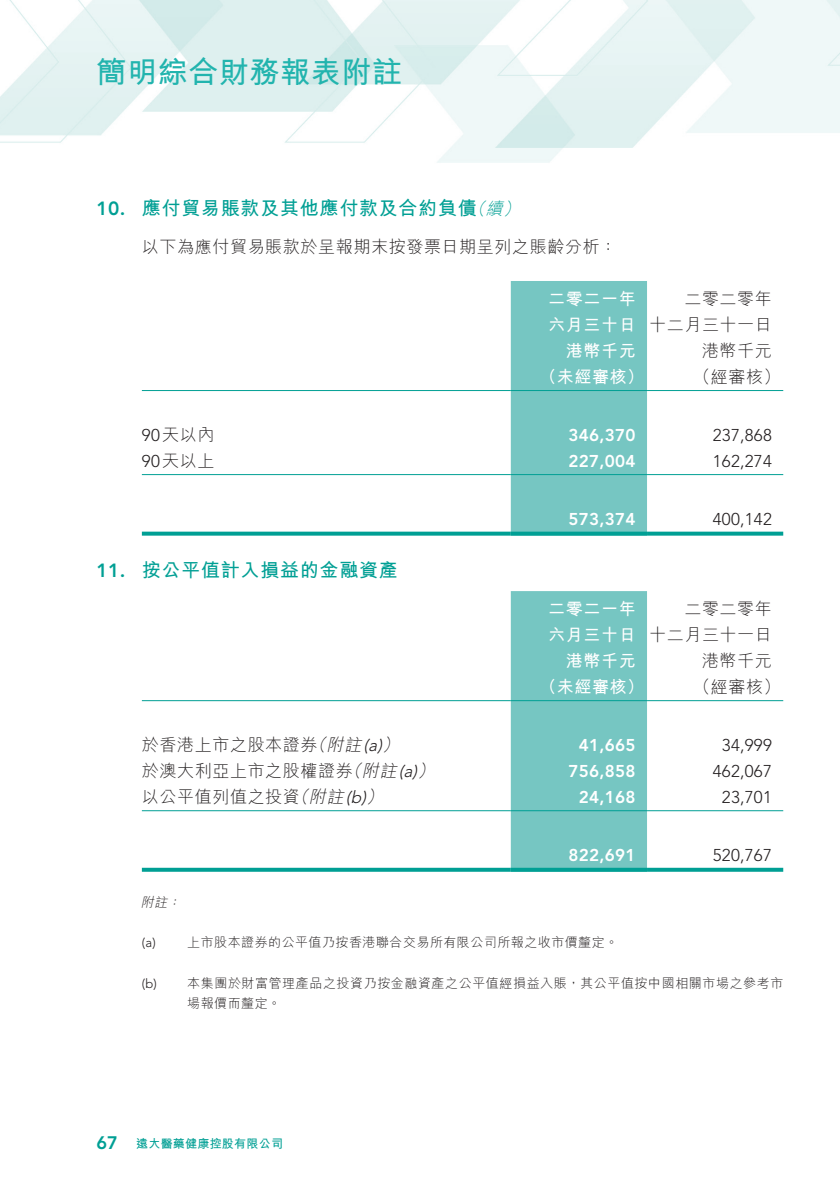
<style>
.page{position:relative;width:840px;height:1191px;background:#fff}
.page>*{position:absolute;margin:0;border:0;box-sizing:border-box;transform-origin:0 0}
.t1{font:700 30px "M Hei HK";letter-spacing:.02em;color:#22b4ae}
._01_H1{font:700 19px "M Hei HK";letter-spacing:.04em;color:#009f94}
._01_H1-2{font:800 19px "Avenir LT Std";color:#009f94}
.t2{font:800 18px "Avenir LT Std";color:#009f94}
._50_Table_txt{font:300 17px "M Hei HK";letter-spacing:.035em;color:#231f20}
._50_Table_txt-2{font:300 17px "Avenir LT Std";letter-spacing:.015em;color:#231f20}
._50_Table_txt-3{font:800 17px "Avenir LT Std";letter-spacing:.02em;color:#fff}
._50_Table_txt-4{font:700 17px "M Hei HK";letter-spacing:.04em;color:#fff}
._00_txt{font:300 17px "M Hei HK";letter-spacing:.035em;color:#231f20}
._50_Table_txt-5{font:italic 300 17px "M Hei HK";color:#231f20}
._01_H1-3{font:italic 300 17px "M Hei HK";color:#009f94}
._06_Notes{font:300 13px "M Hei HK";letter-spacing:.045em;color:#231f20}
._06_Notes-2{font:300 13px "Avenir LT Std";color:#231f20}
._06_Notes-3{font:italic 300 13px "M Hei HK";color:#231f20}
.t3{font:700 12px "M Hei HK";letter-spacing:.02em;color:#009f94}
.s1{font-family:"Avenir LT Std"}
</style>
<div class="page">
<img style="left:0;top:0;width:839px;height:872px">
<div style="left:510px;top:281px;width:136px;height:250px;background:#76c6c2"></div>
<hr style="left:142px;top:390px;width:368px;height:1px;background:#009f94">
<hr style="left:510px;top:390px;width:136px;height:1px;background:#009f94">
<hr style="left:646px;top:390px;width:136px;height:1px;background:#009f94">
<hr style="left:142px;top:474px;width:368px;height:1px;background:#009f94">
<hr style="left:510px;top:474px;width:136px;height:1px;background:#009f94">
<hr style="left:646px;top:474px;width:136px;height:1px;background:#009f94">
<svg style="left:142px;top:531px;width:368px;height:4px"></svg>
<svg style="left:510px;top:531px;width:136px;height:4px"></svg>
<svg style="left:646px;top:531px;width:136px;height:4px"></svg>
<div style="left:510px;top:591px;width:136px;height:276px;background:#76c6c2"></div>
<hr style="left:142px;top:700px;width:368px;height:1px;background:#009f94">
<hr style="left:510px;top:700px;width:136px;height:1px;background:#009f94">
<hr style="left:646px;top:700px;width:136px;height:1px;background:#009f94">
<hr style="left:142px;top:810px;width:368px;height:1px;background:#009f94">
<hr style="left:510px;top:810px;width:136px;height:1px;background:#009f94">
<hr style="left:646px;top:810px;width:136px;height:1px;background:#009f94">
<svg style="left:142px;top:867px;width:368px;height:4px"></svg>
<svg style="left:510px;top:867px;width:136px;height:4px"></svg>
<svg style="left:646px;top:867px;width:136px;height:4px"></svg>
<h1 class="t1" style="left:96px;top:51px;width:307px">簡明綜合財務報表附註</h1>
<p class="_01_H1-2" style="left:96px;top:198px;width:30px">10.</p>
<p class="_01_H1-2" style="left:96px;top:559px;width:30px">11.</p>
<p class="_01_H1" style="left:142px;top:195px;width:336px">應付貿易賬款及其他應付款及合約負債</p>
<p class="_01_H1-3" style="left:485px;top:200px;width:22px">續</p>
<p class="_01_H1-3" style="left:468px;top:200px;width:22px">（</p>
<p class="_01_H1-3" style="left:503px;top:200px;width:22px">(</p>
<p class="_00_txt" style="left:142px;top:238px;width:476px">以下為應付貿易賬款於呈報期末按發票日期呈列之賬齡分析：</p>
<p class="_50_Table_txt-4" style="left:547px;top:286px;width:89px">二零二一年</p>
<p class="_50_Table_txt" style="left:684px;top:290px;width:89px">二零二零年</p>
<p class="_50_Table_txt-4" style="left:547px;top:312px;width:89px">六月三十日</p>
<p class="_50_Table_txt" style="left:648px;top:316px;width:124px">十二月三十一日</p>
<p class="_50_Table_txt-4" style="left:565px;top:338px;width:71px">港幣千元</p>
<p class="_50_Table_txt" style="left:701px;top:342px;width:71px">港幣千元</p>
<p class="_50_Table_txt-4" style="left:539px;top:364px;width:106px">（未經審核）</p>
<p class="_50_Table_txt" style="left:693px;top:368px;width:88px">（經審核(</p>
<p class="_50_Table_txt" style="left:142px;top:426px;width:74px"><span class="s1">90</span>天以內</p>
<p class="_50_Table_txt" style="left:142px;top:452px;width:74px"><span class="s1">90</span>天以上</p>
<p class="_50_Table_txt-3" style="left:568px;top:425px;width:69px">346,370</p>
<p class="_50_Table_txt-3" style="left:568px;top:451px;width:69px">227,004</p>
<p class="_50_Table_txt-2" style="left:712px;top:425px;width:61px">237,868</p>
<p class="_50_Table_txt-2" style="left:712px;top:451px;width:61px">162,274</p>
<p class="_50_Table_txt-3" style="left:568px;top:509px;width:69px">573,374</p>
<p class="_50_Table_txt-2" style="left:712px;top:509px;width:61px">400,142</p>
<p class="_01_H1" style="left:142px;top:556px;width:257px">按公平值計入損益的金融資產</p>
<p class="_50_Table_txt-4" style="left:547px;top:596px;width:89px">二零二一年</p>
<p class="_50_Table_txt-4" style="left:547px;top:622px;width:89px">六月三十日</p>
<p class="_50_Table_txt-4" style="left:565px;top:648px;width:71px">港幣千元</p>
<p class="_50_Table_txt" style="left:684px;top:600px;width:89px">二零二零年</p>
<p class="_50_Table_txt" style="left:648px;top:626px;width:124px">十二月三十一日</p>
<p class="_50_Table_txt" style="left:701px;top:652px;width:71px">港幣千元</p>
<p class="_50_Table_txt-4" style="left:539px;top:674px;width:106px">（未經審核）</p>
<p class="_50_Table_txt" style="left:693px;top:678px;width:88px">（經審核(</p>
<p class="_50_Table_txt-5" style="left:309px;top:736px;width:22px">（</p>
<p class="_50_Table_txt-5" style="left:326px;top:736px;width:78px">附註 (<span class="s1">(a(</span></p>
<p class="_50_Table_txt" style="left:142px;top:736px;width:177px">於香港上市之股本證券</p>
<p class="_50_Table_txt-3" style="left:578px;top:735px;width:58px">41,665</p>
<p class="_50_Table_txt-2" style="left:721px;top:735px;width:51px">34,999</p>
<p class="_50_Table_txt-5" style="left:344px;top:762px;width:22px">（</p>
<p class="_50_Table_txt-5" style="left:361px;top:762px;width:78px">附註 (<span class="s1">(a(</span></p>
<p class="_50_Table_txt" style="left:142px;top:762px;width:212px">於澳大利亞上市之股權證券</p>
<p class="_50_Table_txt-3" style="left:568px;top:761px;width:69px">756,858</p>
<p class="_50_Table_txt-2" style="left:712px;top:761px;width:61px">462,067</p>
<p class="_50_Table_txt-5" style="left:291px;top:788px;width:22px">（</p>
<p class="_50_Table_txt-5" style="left:361px;top:788px;width:27px">(<span class="s1">(</span></p>
<p class="_50_Table_txt-5" style="left:309px;top:788px;width:58px">附註 <span class="s1">b(</span></p>
<p class="_50_Table_txt" style="left:142px;top:788px;width:159px">以公平值列值之投資</p>
<p class="_50_Table_txt-3" style="left:578px;top:787px;width:58px">24,168</p>
<p class="_50_Table_txt-2" style="left:721px;top:787px;width:51px">23,701</p>
<p class="_50_Table_txt-3" style="left:568px;top:845px;width:69px">822,691</p>
<p class="_06_Notes-3" style="left:141px;top:896px;width:31px">附註</p>
<p class="_06_Notes-3" style="left:167px;top:896px;width:17px">：</p>
<p class="_06_Notes-2" style="left:142px;top:935px;width:15px">)a(</p>
<p class="_06_Notes" style="left:187px;top:936px;width:432px">上市股本證券的公平值乃按香港聯合交易所有限公司所報之收市價釐定。</p>
<p class="_50_Table_txt-2" style="left:712px;top:845px;width:61px">520,767</p>
<p class="_06_Notes-2" style="left:142px;top:975px;width:17px">b( )</p>
<p class="_06_Notes" style="left:187px;top:976px;width:597px">本集團於財富管理產品之投資乃按金融資產之公平值經損益入賬，其公平值按中國相關市場之參考市</p>
<p class="_06_Notes" style="left:187px;top:996px;width:95px">場報價而釐定。</p>
<p class="t2" style="left:96px;top:1132px;width:23px">67</p>
<p class="t3" style="left:136px;top:1134px;width:148px">遠大醫藥健康控股有限公司</p>
</div>
